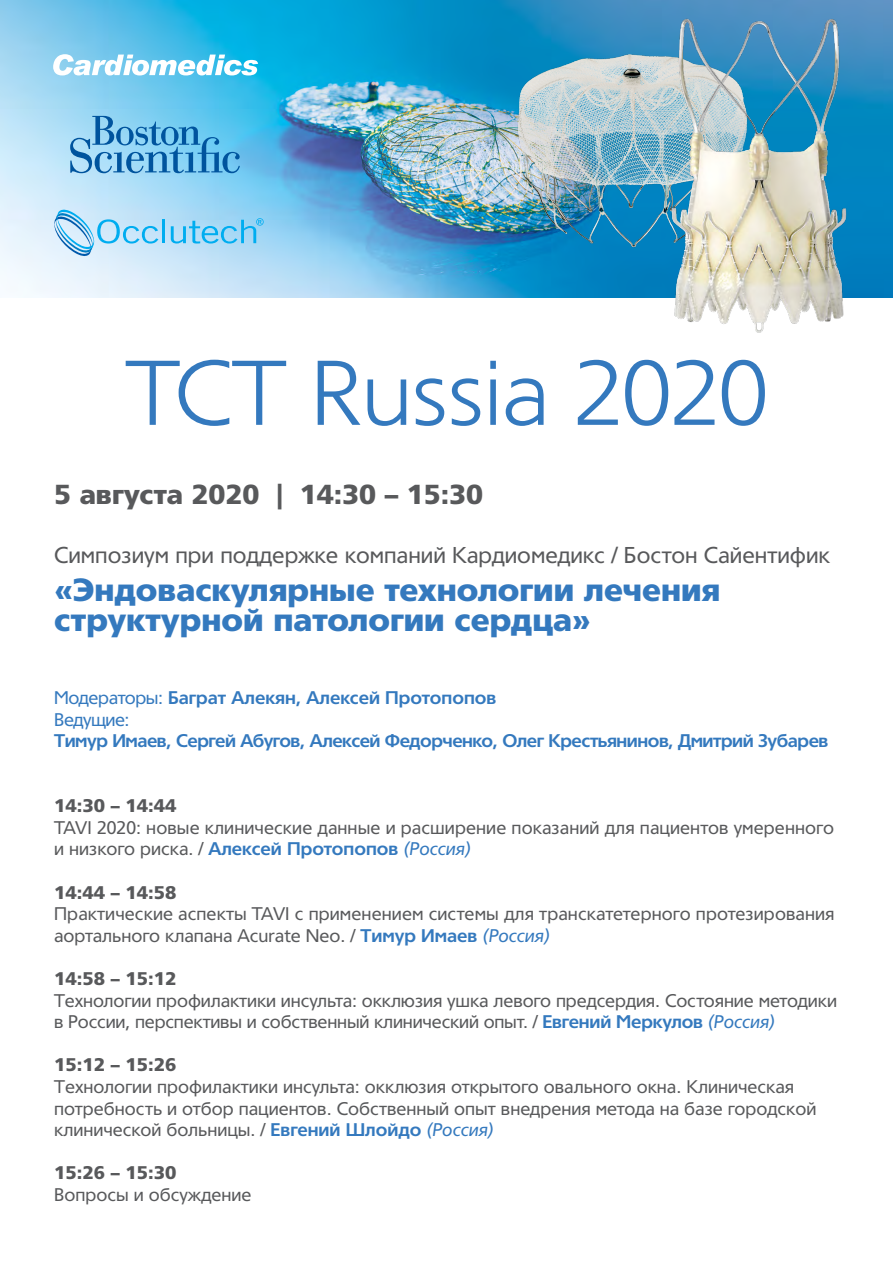
<style>
.page{position:relative;width:893px;height:1263px;background:#fff}
.page>*{position:absolute;margin:0;border:0;box-sizing:border-box;transform-origin:0 0}
.t1{font:90px "Tornado Light C";color:#3479be}
.t2{font:31.5px "Tornado Black C";color:#3479be}
.t3{font:27px "Tornado Black C";color:#58595b}
.t4{font:22.5px "Tornado C";color:#58595b}
.t5{font:18px/21.6px "Tornado C";color:#58595b}
.t6{font:700 18px "Tornado C";letter-spacing:-.025em;color:#3479be}
.t7{font:18px "Tornado Black C";color:#58595b}
.t8{font:700 18px "Tornado C";color:#3479be}
.t9{font:18px "Tornado C";letter-spacing:-.025em;color:#3479be}
.s1{font-weight:400}
.s2{font-weight:700;color:#3479be}
.s3{font-style:italic;color:#3479be}
</style>
<div class="page">
<img style="left:0;top:0;width:893px;height:298px">
<img style="left:510px;top:45px;width:150px;height:209px">
<svg style="left:53px;top:54px;width:205px;height:21px"></svg>
<img style="left:660px;top:11px;width:199px;height:322px">
<svg style="left:70px;top:116px;width:170px;height:57px;background:#66b3de"></svg>
<svg style="left:53px;top:208px;width:105px;height:50px;background:#afdbf4"></svg>
<hr style="left:162px;top:220px;width:3px;height:23px;background:#00adf0">
<svg style="left:171px;top:218px;width:93px;height:25px;background:#80cef3"></svg>
<p class="t1" style="left:126px;top:345px;width:643px">TCT Russia 2020</p>
<p class="t3" style="left:54px;top:479px;width:431px">5 августа 2020 | 14:30 – 15:30</p>
<p class="t4" style="left:54px;top:543px;width:777px">Симпозиум при поддержке компаний Кардиомедикс / Бостон Сайентифик</p>
<p class="t2" style="left:54px;top:572px;width:668px">«Эндоваскулярные технологии лечения</p>
<p class="t2" style="left:54px;top:602px;width:538px">структурной патологии сердца»</p>
<p class="t8" style="left:54px;top:688px;width:444px"><span class="s1">Модераторы:</span> Баграт Алекян, Алексей Протопопов</p>
<p class="t9" style="left:54px;top:710px;width:77px">Ведущие:</p>
<p class="t6" style="left:54px;top:731px;width:776px">Тимур Имаев, Сергей Абугов, Алексей Федорченко, Олег Крестьянинов, Дмитрий Зубарев</p>
<p class="t7" style="left:54px;top:795px;width:124px">14:30 – 14:44</p>
<p class="t5" style="left:54px;top:817px;width:781px">TAVI 2020: новые клинические данные и расширение показаний для пациентов умеренного и низкого риска. / <span class="s2">Алексей Протопопов</span> <span class="s3">(Россия)</span></p>
<p class="t7" style="left:54px;top:882px;width:124px">14:44 – 14:58</p>
<p class="t5" style="left:54px;top:903px;width:782px">Практические аспекты TAVI с применением системы для транскатетерного протезирования аортального клапана Acurate Neo. / <span class="s2">Тимур Имаев</span> <span class="s3">(Россия)</span></p>
<p class="t7" style="left:54px;top:968px;width:124px">14:58 – 15:12</p>
<p class="t5" style="left:54px;top:990px;width:784px">Технологии профилактики инсульта: окклюзия ушка левого предсердия. Состояние методики в России, перспективы и собственный клинический опыт. / <span class="s2">Евгений Меркулов</span> <span class="s3">(Россия)</span></p>
<p class="t7" style="left:54px;top:1054px;width:124px">15:12 – 15:26</p>
<p class="t5" style="left:54px;top:1076px;width:764px">Технологии профилактики инсульта: окклюзия открытого овального окна. Клиническая потребность и отбор пациентов. Собственный опыт внедрения метода на базе городской клинической больницы. / <span class="s2">Евгений Шлойдо</span> <span class="s3">(Россия)</span></p>
<p class="t7" style="left:54px;top:1162px;width:124px">15:26 – 15:30</p>
<p class="t5" style="left:54px;top:1184px;width:199px">Вопросы и обсуждение</p>
</div>
